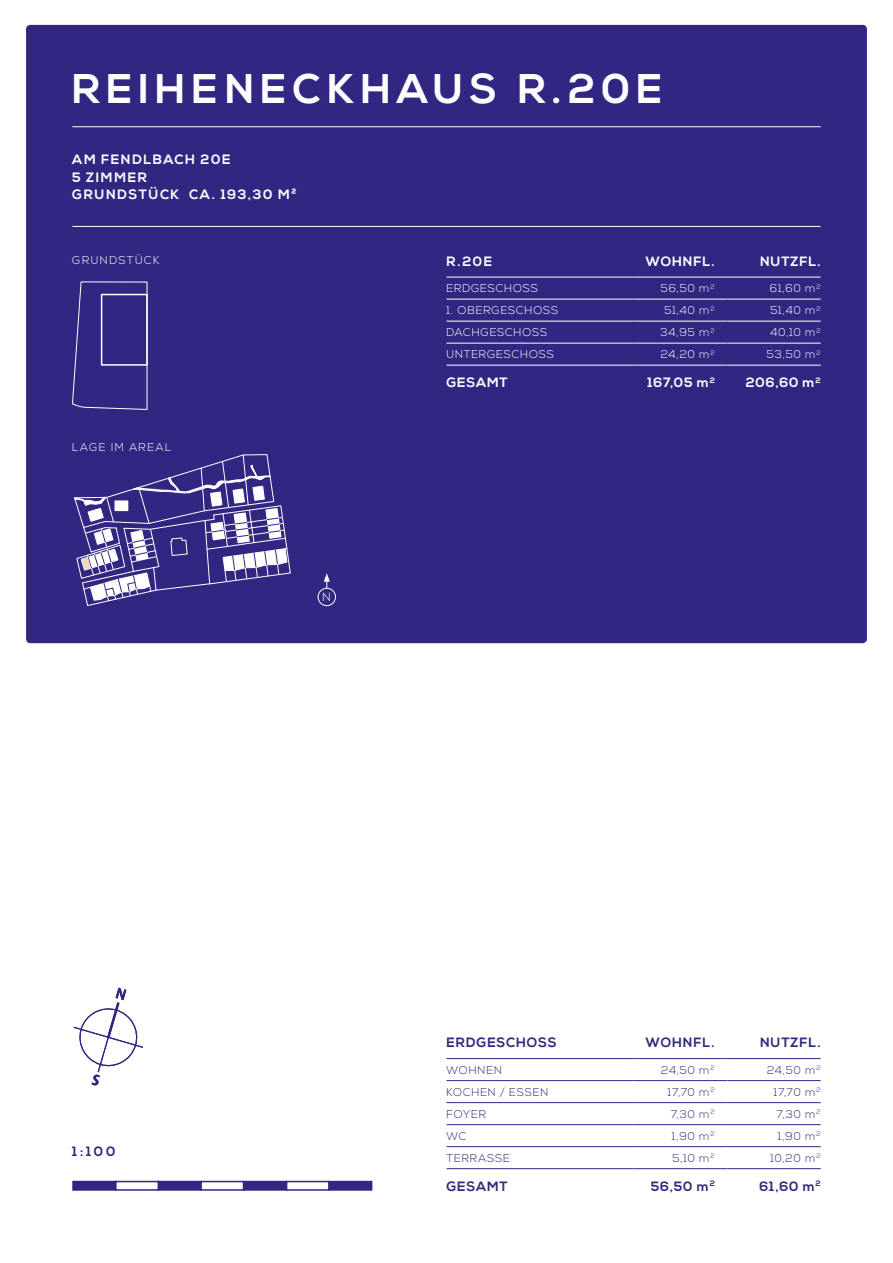
<style>
.page{position:relative;width:893px;height:1263px;background:#fff}
.page>*{position:absolute;margin:0;border:0;box-sizing:border-box;transform-origin:0 0}
.t1{font:700 41.4px "Nexa";letter-spacing:.15em;color:#fff}
.t2{font:700 13.5px/17.5px "Nexa";letter-spacing:.105em;color:#fff}
.t3{font:700 13.5px "Nexa";letter-spacing:.065em;color:#2e2c7e}
.t4{font:700 13.5px "Nexa";color:#312783}
.t5{font:300 12px "Nexa";color:#fff}
.t6{font:300 11.25px "Nexa";letter-spacing:.075em;color:#fff}
.t7{font:300 11.25px "Nexa";letter-spacing:.07em;color:#2e2c7e}
.t8{font:300 11.25px "Nexa";letter-spacing:.13em;color:#fff}
.t9{font:300 11.25px "Nexa";letter-spacing:.125em;color:#fff}
</style>
<div class="page">
<div style="left:26px;top:25px;width:841px;height:618px;background:#312783;border-radius:4px"></div>
<hr style="left:73px;top:126px;width:747px;height:1px;background:#fff">
<hr style="left:73px;top:226px;width:747px;height:1px;background:#fff">
<div style="left:72px;top:1181px;width:44px;height:10px;background:#312783;border:2px solid #312783"></div>
<div style="left:158px;top:1181px;width:44px;height:10px;background:#312783;border:2px solid #312783"></div>
<div style="left:115px;top:1181px;width:44px;height:10px;background:#fff;border:2px solid #312783"></div>
<div style="left:200px;top:1181px;width:44px;height:10px;background:#fff;border:2px solid #312783"></div>
<div style="left:286px;top:1181px;width:44px;height:10px;background:#fff;border:2px solid #312783"></div>
<div style="left:243px;top:1181px;width:44px;height:10px;background:#312783;border:2px solid #312783"></div>
<div style="left:328px;top:1181px;width:44px;height:10px;background:#312783;border:2px solid #312783"></div>
<div style="left:318px;top:588px;width:18px;height:18px;border:1px solid #fff;border-radius:50%"></div>
<svg style="left:324px;top:573px;width:6px;height:15px"></svg>
<hr style="left:446px;top:1058px;width:188px;height:1px;background:#312783">
<hr style="left:634px;top:1058px;width:94px;height:1px;background:#312783">
<hr style="left:728px;top:1058px;width:93px;height:1px;background:#312783">
<hr style="left:446px;top:1080px;width:188px;height:1px;background:#312783">
<hr style="left:634px;top:1080px;width:94px;height:1px;background:#312783">
<hr style="left:728px;top:1080px;width:93px;height:1px;background:#312783">
<hr style="left:446px;top:1102px;width:188px;height:1px;background:#312783">
<hr style="left:634px;top:1102px;width:94px;height:1px;background:#312783">
<hr style="left:728px;top:1102px;width:93px;height:1px;background:#312783">
<hr style="left:446px;top:1124px;width:188px;height:1px;background:#312783">
<hr style="left:634px;top:1124px;width:94px;height:1px;background:#312783">
<hr style="left:728px;top:1124px;width:93px;height:1px;background:#312783">
<hr style="left:446px;top:1146px;width:188px;height:1px;background:#312783">
<hr style="left:634px;top:1146px;width:94px;height:1px;background:#312783">
<hr style="left:728px;top:1146px;width:93px;height:1px;background:#312783">
<hr style="left:446px;top:1168px;width:188px;height:1px;background:#312783">
<hr style="left:634px;top:1168px;width:94px;height:1px;background:#312783">
<hr style="left:728px;top:1168px;width:93px;height:1px;background:#312783">
<svg style="left:73px;top:988px;width:70px;height:97px"></svg>
<svg style="left:72px;top:282px;width:75px;height:128px"></svg>
<div style="left:101px;top:294px;width:47px;height:72px;border:2px solid #fff"></div>
<svg style="left:74px;top:454px;width:217px;height:152px"></svg>
<hr style="left:446px;top:277px;width:188px;height:1px;background:#fff">
<hr style="left:634px;top:277px;width:94px;height:1px;background:#fff">
<hr style="left:728px;top:277px;width:93px;height:1px;background:#fff">
<hr style="left:446px;top:299px;width:188px;height:1px;background:#fff">
<hr style="left:634px;top:299px;width:94px;height:1px;background:#fff">
<hr style="left:728px;top:299px;width:93px;height:1px;background:#fff">
<hr style="left:446px;top:321px;width:188px;height:1px;background:#fff">
<hr style="left:634px;top:321px;width:94px;height:1px;background:#fff">
<hr style="left:728px;top:321px;width:93px;height:1px;background:#fff">
<hr style="left:446px;top:343px;width:188px;height:1px;background:#fff">
<hr style="left:634px;top:343px;width:94px;height:1px;background:#fff">
<hr style="left:728px;top:343px;width:93px;height:1px;background:#fff">
<hr style="left:446px;top:365px;width:188px;height:1px;background:#fff">
<hr style="left:634px;top:365px;width:94px;height:1px;background:#fff">
<hr style="left:728px;top:365px;width:93px;height:1px;background:#fff">
<h1 class="t1" style="left:72px;top:65px;width:592px">REIHENECKHAUS R.20E</h1>
<p class="t2" style="left:72px;top:151px;width:226px">AM FENDLBACH 20E<br>5 ZIMMER<br>GRUNDSTÜCK CA. 193,30 M²</p>
<p class="t9" style="left:72px;top:253px;width:89px">GRUNDSTÜCK</p>
<p class="t2" style="left:446px;top:253px;width:47px">R.20E</p>
<p class="t2" style="left:646px;top:253px;width:71px">WOHNFL.</p>
<p class="t2" style="left:760px;top:253px;width:62px">NUTZFL.</p>
<p class="t6" style="left:446px;top:282px;width:93px">ERDGESCHOSS</p>
<p class="t6" style="left:661px;top:282px;width:55px">56,50 m<sup>2</sup></p>
<p class="t6" style="left:770px;top:282px;width:52px">61,60 m<sup>2</sup></p>
<p class="t6" style="left:446px;top:304px;width:113px">1. OBERGESCHOSS</p>
<p class="t6" style="left:664px;top:304px;width:52px">51,40 m<sup>2</sup></p>
<p class="t6" style="left:770px;top:304px;width:52px">51,40 m<sup>2</sup></p>
<p class="t6" style="left:446px;top:326px;width:102px">DACHGESCHOSS</p>
<p class="t6" style="left:660px;top:326px;width:56px">34,95 m<sup>2</sup></p>
<p class="t6" style="left:770px;top:326px;width:52px">40,10 m<sup>2</sup></p>
<p class="t6" style="left:446px;top:348px;width:109px">UNTERGESCHOSS</p>
<p class="t6" style="left:661px;top:348px;width:55px">24,20 m<sup>2</sup></p>
<p class="t6" style="left:767px;top:348px;width:55px">53,50 m<sup>2</sup></p>
<p class="t2" style="left:446px;top:375px;width:63px">GESAMT</p>
<p class="t2" style="left:648px;top:375px;width:69px">167,05 m<sup>2</sup></p>
<p class="t2" style="left:746px;top:375px;width:77px">206,60 m<sup>2</sup></p>
<p class="t8" style="left:72px;top:441px;width:101px">LAGE IM AREAL</p>
<p class="t5" style="left:323px;top:590px;width:10px">N</p>
<p class="t4" style="left:72px;top:1144px;width:45px">1:100</p>
<p class="t3" style="left:446px;top:1034px;width:112px">ERDGESCHOSS</p>
<p class="t3" style="left:646px;top:1034px;width:71px">WOHNFL.</p>
<p class="t3" style="left:760px;top:1034px;width:62px">NUTZFL.</p>
<p class="t7" style="left:446px;top:1063px;width:57px">WOHNEN</p>
<p class="t7" style="left:661px;top:1063px;width:55px">24,50 m<sup>2</sup></p>
<p class="t7" style="left:767px;top:1063px;width:55px">24,50 m<sup>2</sup></p>
<p class="t7" style="left:446px;top:1085px;width:103px">KOCHEN / ESSEN</p>
<p class="t7" style="left:668px;top:1085px;width:48px">17,70 m<sup>2</sup></p>
<p class="t7" style="left:774px;top:1085px;width:48px">17,70 m<sup>2</sup></p>
<p class="t7" style="left:446px;top:1107px;width:41px">FOYER</p>
<p class="t7" style="left:671px;top:1107px;width:46px">7,30 m<sup>2</sup></p>
<p class="t7" style="left:777px;top:1107px;width:46px">7,30 m<sup>2</sup></p>
<p class="t7" style="left:446px;top:1129px;width:21px">WC</p>
<p class="t7" style="left:672px;top:1129px;width:44px">1,90 m<sup>2</sup></p>
<p class="t7" style="left:778px;top:1129px;width:44px">1,90 m<sup>2</sup></p>
<p class="t7" style="left:446px;top:1151px;width:65px">TERRASSE</p>
<p class="t7" style="left:672px;top:1151px;width:44px">5,10 m<sup>2</sup></p>
<p class="t7" style="left:770px;top:1151px;width:52px">10,20 m<sup>2</sup></p>
<p class="t3" style="left:446px;top:1178px;width:63px">GESAMT</p>
<p class="t3" style="left:651px;top:1178px;width:66px">56,50 m<sup>2</sup></p>
<p class="t3" style="left:759px;top:1178px;width:63px">61,60 m<sup>2</sup></p>
</div>
